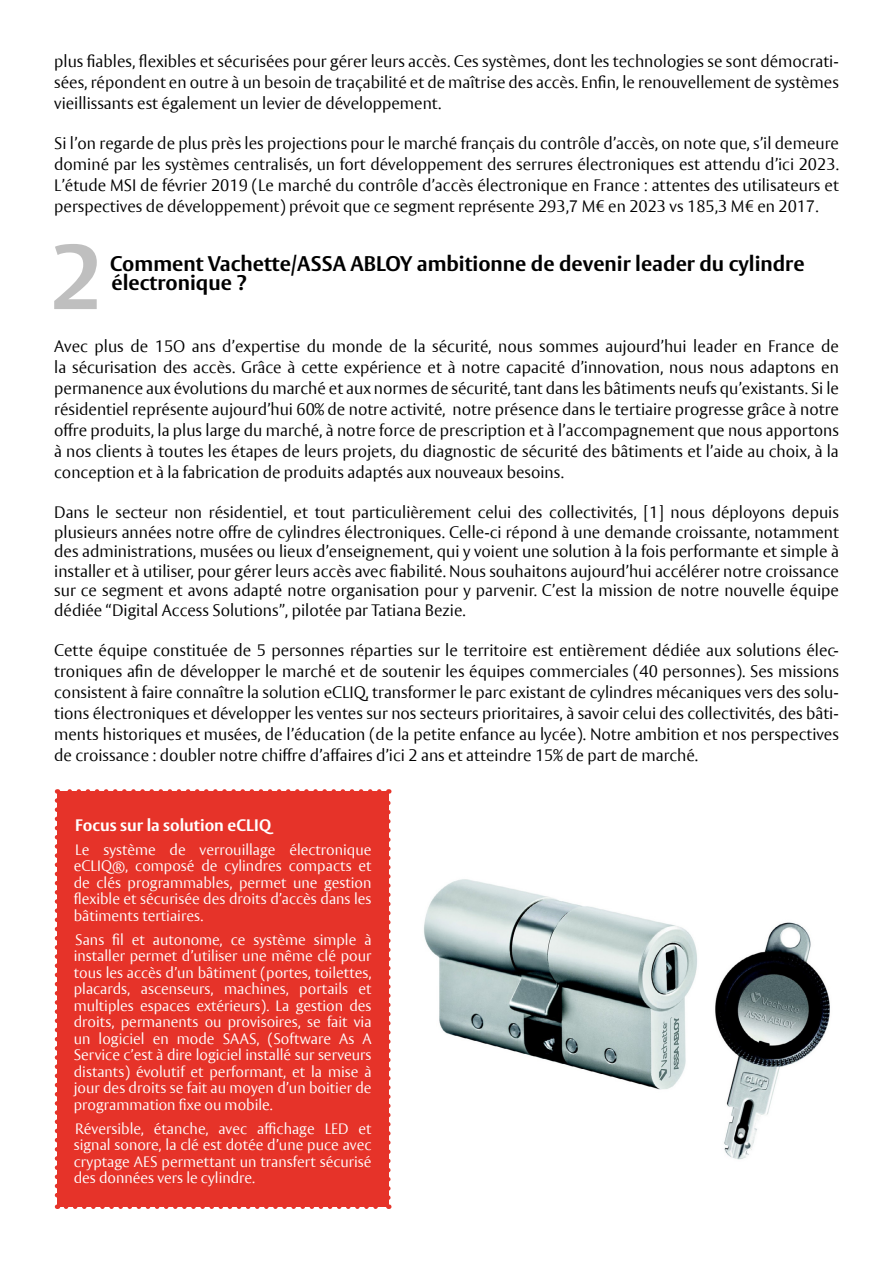
<style>
.page{position:relative;width:893px;height:1263px;background:#fff}
.page>*{position:absolute;margin:0;border:0;box-sizing:border-box;transform-origin:0 0}
.t1{font:700 21px/19.5px "ASSA Vesta";color:#000}
.t2{font:300 16.5px/21px "ASSA Vesta";color:#000;text-align:justify}
.t3{font:700 16.5px "ASSA Vesta";color:#fff}
.t4{font:300 15px/16.5px "ASSA Vesta";color:#fff;text-align:justify}
</style>
<div class="page">
<svg style="left:54px;top:244px;width:43px;height:65px"></svg>
<img style="left:424px;top:879px;width:406px;height:281px">
<div style="left:57px;top:791px;width:331px;height:416px;background:#e63329"></div>
<svg style="left:55px;top:800px;width:4px;height:409px"></svg>
<svg style="left:66px;top:1204px;width:323px;height:5px"></svg>
<svg style="left:386px;top:789px;width:5px;height:409px"></svg>
<svg style="left:57px;top:789px;width:322px;height:2px"></svg>
<p class="t2" style="left:54px;top:51px;width:786px">plus fiables, flexibles et sécurisées pour gérer leurs accès. Ces systèmes, dont les technologies se sont démocrati&shy;sées, répondent en outre à un besoin de traçabilité et de maîtrise des accès. Enfin, le renouvellement de systèmes vieillissants est également un levier de développement.</p>
<p class="t2" style="left:54px;top:134px;width:786px">Si l’on regarde de plus près les projections pour le marché français du contrôle d’accès, on note que, s’il demeure dominé par les systèmes centralisés, un fort développement des serrures électroniques est attendu d’ici 2023.<br>L’étude MSI de février 2019 (Le marché du contrôle d’accès électronique en France : attentes des utilisateurs et perspectives de développement) prévoit que ce segment représente 293,7 M€ en 2023 vs 185,3 M€ en 2017.</p>
<p class="t1" style="left:110px;top:254px;width:696px">Comment Vachette/ASSA ABLOY ambitionne de devenir leader du cylindre électronique ?</p>
<p class="t2" style="left:54px;top:336px;width:786px">Avec plus de 15O ans d’expertise du monde de la sécurité, nous sommes aujourd’hui leader en France de la sécurisation des accès. Grâce à cette expérience et à notre capacité d’innovation, nous nous adaptons en permanence aux évolutions du marché et aux normes de sécurité, tant dans les bâtiments neufs qu’existants. Si le résidentiel représente aujourd’hui 60% de notre activité, notre présence dans le tertiaire progresse grâce à notre offre produits, la plus large du marché, à notre force de prescription et à l’accompagnement que nous apportons à nos clients à toutes les étapes de leurs projets, du diagnostic de sécurité des bâtiments et l’aide au choix, à la conception et à la fabrication de produits adaptés aux nouveaux besoins.</p>
<p class="t2" style="left:54px;top:504px;width:786px;line-height:19.5px">Dans le secteur non résidentiel, et tout particulièrement celui des collectivités, [1] nous déployons depuis plusieurs années notre offre de cylindres électroniques. Celle-ci répond à une demande croissante, notamment des administrations, musées ou lieux d’enseignement, qui y voient une solution à la fois performante et simple à installer et à utiliser, pour gérer leurs accès avec fiabilité. Nous souhaitons aujourd’hui accélérer notre croissance sur ce segment et avons adapté notre organisation pour y parvenir. C’est la mission de notre nouvelle équipe dédiée “Digital Access Solutions”, pilotée par Tatiana Bezie.</p>
<p class="t2" style="left:54px;top:641px;width:786px">Cette équipe constituée de 5 personnes réparties sur le territoire est entièrement dédiée aux solutions élec&shy;troniques afin de développer le marché et de soutenir les équipes commerciales (40 personnes). Ses missions consistent à faire connaître la solution eCLIQ, transformer le parc existant de cylindres mécaniques vers des solu&shy;tions électroniques et développer les ventes sur nos secteurs prioritaires, à savoir celui des collectivités, des bâti&shy;ments historiques et musées, de l’éducation (de la petite enfance au lycée). Notre ambition et nos perspectives de croissance : doubler notre chiffre d’affaires d’ici 2 ans et atteindre 15% de part de marché.</p>
<p class="t3" style="left:75px;top:815px;width:197px">Focus sur la solution eCLIQ</p>
<p class="t4" style="left:74px;top:842px;width:299px">Le système de verrouillage électronique eCLIQ®, composé de cylindres compacts et de clés programmables, permet une gestion flexible et sécurisée des droits d’accès dans les bâtiments tertiaires.</p>
<p class="t4" style="left:74px;top:932px;width:299px">Sans fil et autonome, ce système simple à installer permet d’utiliser une même clé pour tous les accès d’un bâtiment (portes, toilettes, placards, ascenseurs, machines, portails et multiples espaces extérieurs). La gestion des droits, permanents ou provisoires, se fait via un logiciel en mode SAAS, (Software As A Service c’est à dire logiciel installé sur serveurs distants) évolutif et performant, et la mise à jour des droits se fait au moyen d’un boitier de programmation fixe ou mobile.</p>
<p class="t4" style="left:74px;top:1121px;width:299px">Réversible, étanche, avec affichage LED et signal sonore, la clé est dotée d’une puce avec cryptage AES permettant un transfert sécurisé des données vers le cylindre.</p>
</div>
